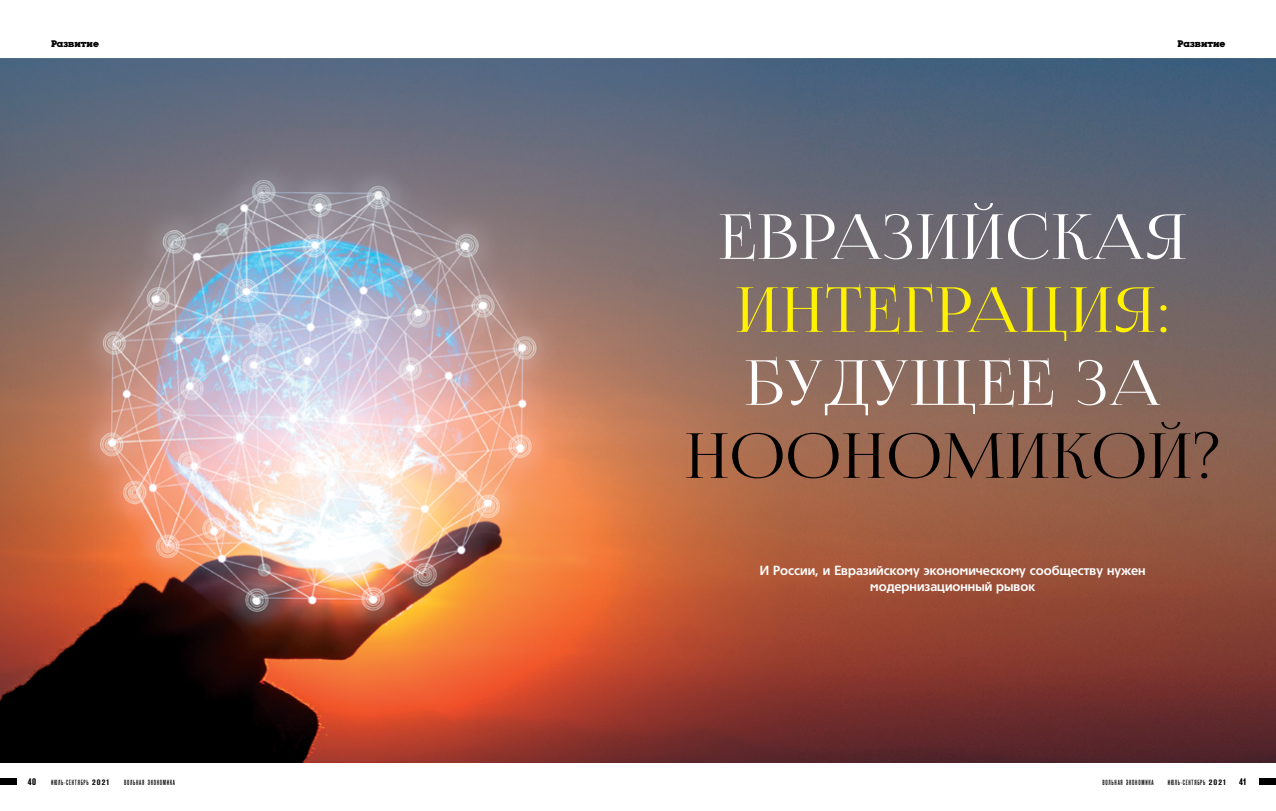
<style>
.page{position:relative;width:1276px;height:811px;background:#fff}
.page>*{position:absolute;margin:0;border:0;box-sizing:border-box;transform-origin:0 0}
.t1{font:62px "Lighthaus";letter-spacing:.02em;color:#fff}
.t2{font:62px "Lighthaus";letter-spacing:.02em;color:#fff200}
.t3{font:62px "Lighthaus";letter-spacing:.02em;color:#000}
.t4{font:700 13px/16px "Tornado C";color:#fff;text-align:center;scale:.95 1}
.t5{font:700 10px "Luga";color:#000}
.t6{font:700 9.5px "Reforma Grotesk";color:#000}
.t7{font:500 7.5px "Reforma Grotesk";letter-spacing:.1em;color:#000}
.s1{font-family:"Reforma Grotesk Demi";font-weight:400;font-size:7.9px}
</style>
<div class="page">
<img style="left:0;top:58px;width:1276px;height:704px">
<div style="left:0;top:777px;width:17px;height:7px;background:#000"></div>
<div style="left:1259px;top:777px;width:17px;height:7px;background:#000"></div>
<p class="t5" style="left:51px;top:39px;width:49px">Развитие</p>
<p class="t5" style="left:1177px;top:39px;width:49px">Развитие</p>
<h1 class="t1" style="left:718px;top:200px;width:470px">ЕВРАЗИЙСКАЯ</h1>
<h1 class="t2" style="left:735px;top:273px;width:436px">ИНТЕГРАЦИЯ:</h1>
<h1 class="t1" style="left:744px;top:346px;width:418px">БУДУЩЕЕ ЗА</h1>
<h1 class="t3" style="left:685px;top:419px;width:537px">ноономикОЙ?</h1>
<p class="t4" style="left:760px;top:562px;width:408px">И России, и Евразийскому экономическому сообществу нужен модернизационный рывок</p>
<p class="t6" style="left:28px;top:775px;width:10px">40</p>
<p class="t7" style="left:51px;top:778px;width:59px">ИЮЛЬ-СЕНТЯБРЬ <span class="s1">2021</span></p>
<p class="t7" style="left:124px;top:778px;width:52px">ВОЛЬНАЯ ЭКОНОМИКА</p>
<p class="t7" style="left:1102px;top:778px;width:52px">ВОЛЬНАЯ ЭКОНОМИКА</p>
<p class="t7" style="left:1167px;top:778px;width:59px">ИЮЛЬ-СЕНТЯБРЬ <span class="s1">2021</span></p>
<p class="t6" style="left:1239px;top:775px;width:8px">41</p>
</div>
